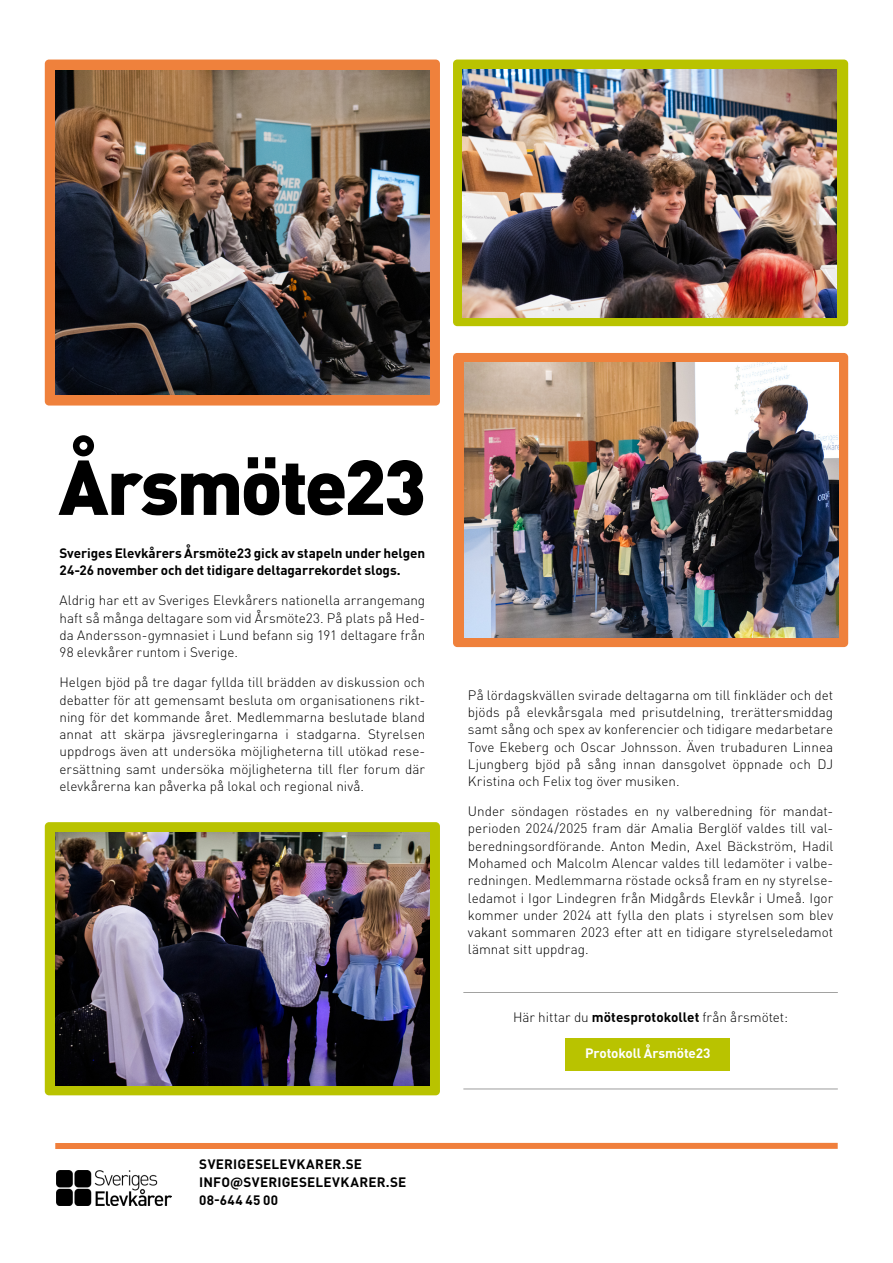
<style>
.page{position:relative;width:893px;height:1263px;background:#fff}
.page>*{position:absolute;margin:0;border:0;box-sizing:border-box;transform-origin:0 0}
.t1{font:900 76.5px "DINOT";letter-spacing:-.035em;color:#000}
.t2{font:300 13.5px/17.2px "DINOT";color:#000;text-align:justify}
.t3{font:700 13.5px/17.2px "DINOT";letter-spacing:-.005em;color:#000}
.t4{font:700 13.5px/18px "DINOT";letter-spacing:.015em;color:#000}
.t5{font:700 13.5px "DINOT";letter-spacing:-.01em;color:#fff}
.s1{font-weight:700}
</style>
<div class="page">
<img style="left:57px;top:1170px;width:115px;height:35px">
<div style="left:55px;top:1143px;width:783px;height:6px;background:#f07f3c"></div>
<div style="left:45px;top:60px;width:395px;height:345px;background:#ef813c;border-radius:4px"></div>
<img style="left:56px;top:70px;width:374px;height:325px">
<div style="left:45px;top:822px;width:395px;height:273px;background:#b9c300;border-radius:4px"></div>
<img style="left:55px;top:832px;width:374px;height:253px">
<div style="left:453px;top:60px;width:395px;height:266px;background:#b9c300;border-radius:4px"></div>
<img style="left:463px;top:69px;width:374px;height:248px">
<div style="left:453px;top:353px;width:395px;height:294px;background:#ef813c;border-radius:4px"></div>
<img style="left:464px;top:363px;width:374px;height:275px">
<div style="left:566px;top:1038px;width:164px;height:33px;background:#b9c300"></div>
<hr style="left:464px;top:992px;width:373px;height:1px;background:#9d9d9c">
<hr style="left:464px;top:1089px;width:373px;height:1px;background:#9d9d9c">
<h1 class="t1" style="left:59px;top:426px;width:369px">Årsmöte23</h1>
<p class="t3" style="left:60px;top:544px;width:367px">Sveriges Elevkårers Årsmöte23 gick av stapeln under helgen<br>24-26 november och det tidigare deltagarrekordet slogs.</p>
<p class="t2" style="left:60px;top:591px;width:367px">Aldrig har ett av Sveriges Elevkårers nationella arrangemang haft så många deltagare som vid Årsmöte23. På plats på Hed&shy;da Andersson-gymnasiet i Lund befann sig 191 deltagare från 98 elevkårer runtom i Sverige.</p>
<p class="t2" style="left:60px;top:673px;width:367px">Helgen bjöd på tre dagar fyllda till brädden av diskussion och debatter för att gemensamt besluta om organisationens rikt&shy;ning för det kommande året. Medlemmarna beslutade bland annat att skärpa jävsregleringarna i stadgarna. Styrelsen uppdrogs även att undersöka möjligheterna till utökad rese&shy;ersättning samt undersöka möjligheterna till fler forum där elevkårerna kan påverka på lokal och regional nivå.</p>
<p class="t4" style="left:199px;top:1154px;width:208px">SVERIGESELEVKARER.SE<br>INFO@SVERIGESELEVKARER.SE<br>08-644 45 00</p>
<p class="t2" style="left:468px;top:685px;width:367px">På lördagskvällen svirade deltagarna om till finkläder och det bjöds på elevkårsgala med prisutdelning, trerättersmiddag samt sång och spex av konferencier och tidigare medarbetare Tove Ekeberg och Oscar Johnsson. Även trubaduren Linnea Ljungberg bjöd på sång innan dansgolvet öppnade och DJ Kristina och Felix tog över musiken.</p>
<p class="t2" style="left:468px;top:802px;width:367px">Under söndagen röstades en ny valberedning för mandat&shy;perioden 2024/2025 fram där Amalia Berglöf valdes till val&shy;beredningsordförande. Anton Medin, Axel Bäckström, Hadil Mohamed och Malcolm Alencar valdes till ledamöter i valbe&shy;redningen. Medlemmarna röstade också fram en ny styrelse&shy;ledamot i Igor Lindegren från Midgårds Elevkår i Umeå. Igor kommer under 2024 att fylla den plats i styrelsen som blev vakant sommaren 2023 efter att en tidigare styrelseledamot lämnat sitt uppdrag.</p>
<p class="t2" style="left:513px;top:1007px;width:277px">Här hittar du <span class="s1">mötesprotokollet</span> från årsmötet:</p>
<p class="t5" style="left:585px;top:1043px;width:127px">Protokoll Årsmöte23</p>
</div>
